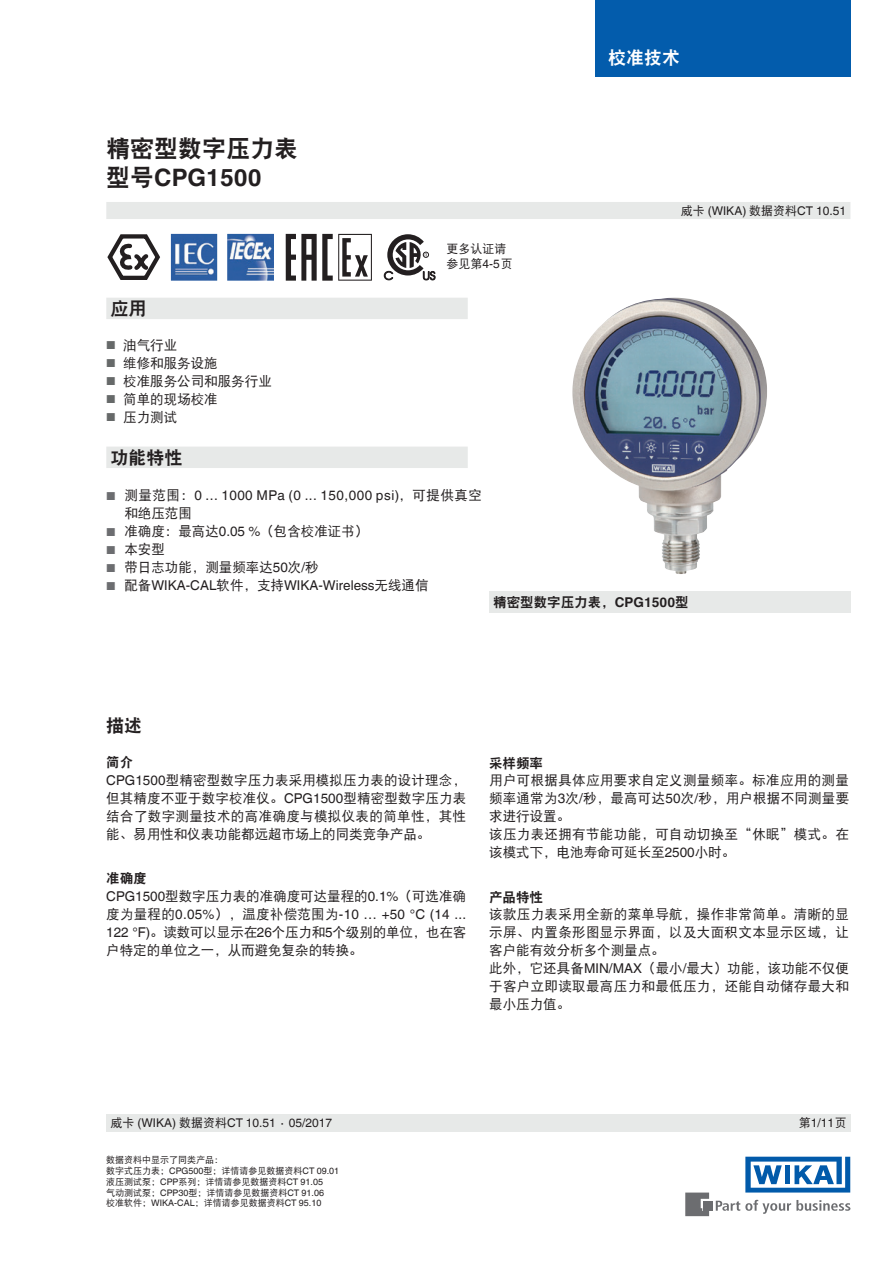
<style>
.page{position:relative;width:893px;height:1263px;background:#fff}
.page>*{position:absolute;margin:0;border:0;box-sizing:border-box;transform-origin:0 0}
.t1{font:700 24px "Helvetica World";color:#231f20}
.t2{font:24px "DF Hei W9";color:#231f20}
.t3{font:18px "DF Hei W9";color:#231f20}
.t4{font:18px "DF Hei W9";color:#fff}
.t5{font:13.5px/18px "DF Hei W5";letter-spacing:.005em;color:#231f20}
.t6{font:13.5px/18px "DF Hei W5";letter-spacing:.025em;color:#231f20}
.t7{font:13.5px "Helvetica World";letter-spacing:.01em;color:#231f20}
.t8{font:13.5px "Helvetica World";letter-spacing:.035em;color:#231f20}
.t9{font:13.5px "DF Hei W9";color:#231f20}
.t10{font:12px "Helvetica World";color:#231f20}
.t11{font:12px/14.4px "DF Hei W5";color:#231f20}
.t12{font:11.55px/18px "Helvetica World";color:#666969;text-align:justify}
.t13{font:9px/10.8px "DF Hei W5";color:#231f20}
.s1{font-family:"DF Hei W9";font-weight:400}
.s2{font-family:"Helvetica World";font-size:11.55px;color:#666969}
.s3{font-family:"Helvetica World"}
.s4{font-size:11.55px;color:#6c6d70}
.s5{font-family:"DF Hei W5"}
.s6{font-family:"Helvetica World";font-size:11.55px;color:#6c6d70}
.s7{font-family:"Helvetica World";font-weight:700}
</style>
<div class="page">
<svg style="left:107px;top:234px;width:53px;height:46px"></svg>
<img style="left:171px;top:234px;width:103px;height:47px">
<svg style="left:286px;top:234px;width:86px;height:47px"></svg>
<svg style="left:384px;top:234px;width:51px;height:46px"></svg>
<svg style="left:716px;top:1200px;width:134px;height:14px"></svg>
<div style="left:703px;top:1201px;width:9px;height:9px;background:#6c6d70"></div>
<svg style="left:685px;top:1192px;width:24px;height:24px"></svg>
<svg style="left:745px;top:1157px;width:105px;height:35px"></svg>
<div style="left:595px;top:0;width:255px;height:77px;background:#035cac"></div>
<div style="left:106px;top:202px;width:744px;height:17px;background:#e7e9e8"></div>
<div style="left:106px;top:1114px;width:744px;height:17px;background:#e7e9e8"></div>
<div style="left:489px;top:591px;width:361px;height:21px;background:#e7e9e8"></div>
<img style="left:572px;top:298px;width:195px;height:276px">
<svg style="left:106px;top:298px;width:362px;height:170px"></svg>
<h1 class="t2" style="left:106px;top:136px;width:193px">精密型数字压力表</h1>
<h1 class="t1" style="left:106px;top:163px;width:157px"><span class="s1">型号</span>CPG1500</h1>
<h2 class="t3" style="left:111px;top:299px;width:37px">应用</h2>
<p class="t5" style="left:123px;top:336px;width:150px;text-indent:-17px"><span class="s2">■</span> 油气行业<br>维修和服务设施<br>校准服务公司和服务行业简单的现场校准</p>
<p class="t12" style="left:106px;top:354px;width:11px">■ ■ ■</p>
<p class="t5" style="left:106px;top:408px;width:73px"><span class="s2">■</span> 压力测试</p>
<h2 class="t3" style="left:111px;top:448px;width:73px">功能特性</h2>
<p class="t11" style="left:446px;top:242px;width:68px">更多认证请参见第<span class="s3">4-5</span>页</p>
<p class="t8" style="left:106px;top:487px;width:377px"><span class="s4">■</span> <span class="s5">测量范围：</span>0 ... 1000 MPa (0 ... 150,000 psi)<span class="s5">，可提供真空</span></p>
<p class="t5" style="left:124px;top:504px;width:69px">和绝压范围</p>
<p class="t5" style="left:106px;top:522px;width:264px"><span class="s6">■</span> 准确度：最高达<span class="s3">0.05 %</span>（包含校准证书）</p>
<p class="t5" style="left:106px;top:540px;width:60px"><span class="s6">■</span> 本安型</p>
<p class="t5" style="left:106px;top:558px;width:214px"><span class="s6">■</span> 带日志功能，测量频率达<span class="s3">50</span>次<span class="s3">/</span>秒</p>
<p class="t7" style="left:106px;top:577px;width:324px"><span class="s4">■</span> <span class="s5">配备</span>WIKA-CAL<span class="s5">软件，支持</span>WIKA-Wireless<span class="s5">无线通信</span></p>
<h2 class="t4" style="left:608px;top:48px;width:73px">校准技术</h2>
<p class="t10" style="left:681px;top:204px;width:167px"><span class="s5">威卡</span> (WIKA) <span class="s5">数据资料</span>CT 10.51</p>
<h2 class="t3" style="left:106px;top:716px;width:37px">描述</h2>
<p class="t9" style="left:106px;top:756px;width:28px">简介</p>
<p class="t9" style="left:493px;top:595px;width:197px">精密型数字压力表，<span class="s7">CPG1500</span>型</p>
<p class="t9" style="left:489px;top:756px;width:55px">采样频率</p>
<p class="t5" style="left:106px;top:771px;width:361px;text-align:justify"><span class="s3">CPG1500</span>型精密型数字压力表采用模拟压力表的设计理念，但其精度不亚于数字校准仪。<span class="s3">CPG1500</span>型精密型数字压力表结合了数字测量技术的高准确度与模拟仪表的简单性，其性能、易用性和仪表功能都远超市场上的同类竞争产品。</p>
<p class="t6" style="left:489px;top:771px;width:361px">用户可根据具体应用要求自定义测量频率。标准应用的测量频率通常为<span class="s3">3</span>次<span class="s3">/</span>秒，最高可达<span class="s3">50</span>次<span class="s3">/</span>秒，用户根据不同测量要求进行设置。<br>该压力表还拥有节能功能，可自动切换至“休眠”模式。在该模式下，电池寿命可延长至<span class="s3">2500</span>小时。</p>
<p class="t9" style="left:106px;top:871px;width:42px">准确度</p>
<p class="t5" style="left:106px;top:887px;width:361px"><span class="s3">CPG1500</span>型数字压力表的准确度可达量程的<span class="s3">0.1%</span>（可选准确</p>
<p class="t7" style="left:106px;top:906px;width:361px"><span class="s5">度为量程的</span>0.05%<span class="s5">），温度补偿范围为</span>-10 … +50 °C (14 ...</p>
<p class="t5" style="left:106px;top:923px;width:362px"><span class="s3">122 °F)</span>。读数可以显示在<span class="s3">26</span>个压力和<span class="s3">5</span>个级别的单位，也在客户特定的单位之一，从而避免复杂的转换。</p>
<p class="t9" style="left:489px;top:890px;width:55px">产品特性</p>
<p class="t6" style="left:489px;top:905px;width:361px">该款压力表采用全新的菜单导航，操作非常简单。清晰的显示屏、内置条形图显示界面，以及大面积文本显示区域，让客户能有效分析多个测量点。<br>此外，它还具备<span class="s3">MIN/MAX</span>（最小<span class="s3">/</span>最大）功能，该功能不仅便于客户立即读取最高压力和最低压力，还能自动储存最大和最小压力值。</p>
<p class="t10" style="left:111px;top:1116px;width:223px"><span class="s5">威卡</span> (WIKA) <span class="s5">数据资料</span>CT 10.51 ∙ 05/2017</p>
<p class="t10" style="left:799px;top:1116px;width:49px"><span class="s5">第</span>1/11<span class="s5">页</span></p>
<p class="t13" style="left:106px;top:1154px;width:234px">数据资料中显示了同类产品：<br>数字式压力表；<span class="s3">CPG500</span>型；详情请参见数据资料<span class="s3">CT 09.01</span>液压测试泵；<span class="s3">CPP</span>系列；详情请参见数据资料<span class="s3">CT 91.05<br></span>气动测试泵；<span class="s3">CPP30</span>型；详情请参见数据资料<span class="s3">CT 91.06<br></span>校准软件；<span class="s3">WIKA-CAL</span>；详情请参见数据资料<span class="s3">CT 95.10</span></p>
</div>
